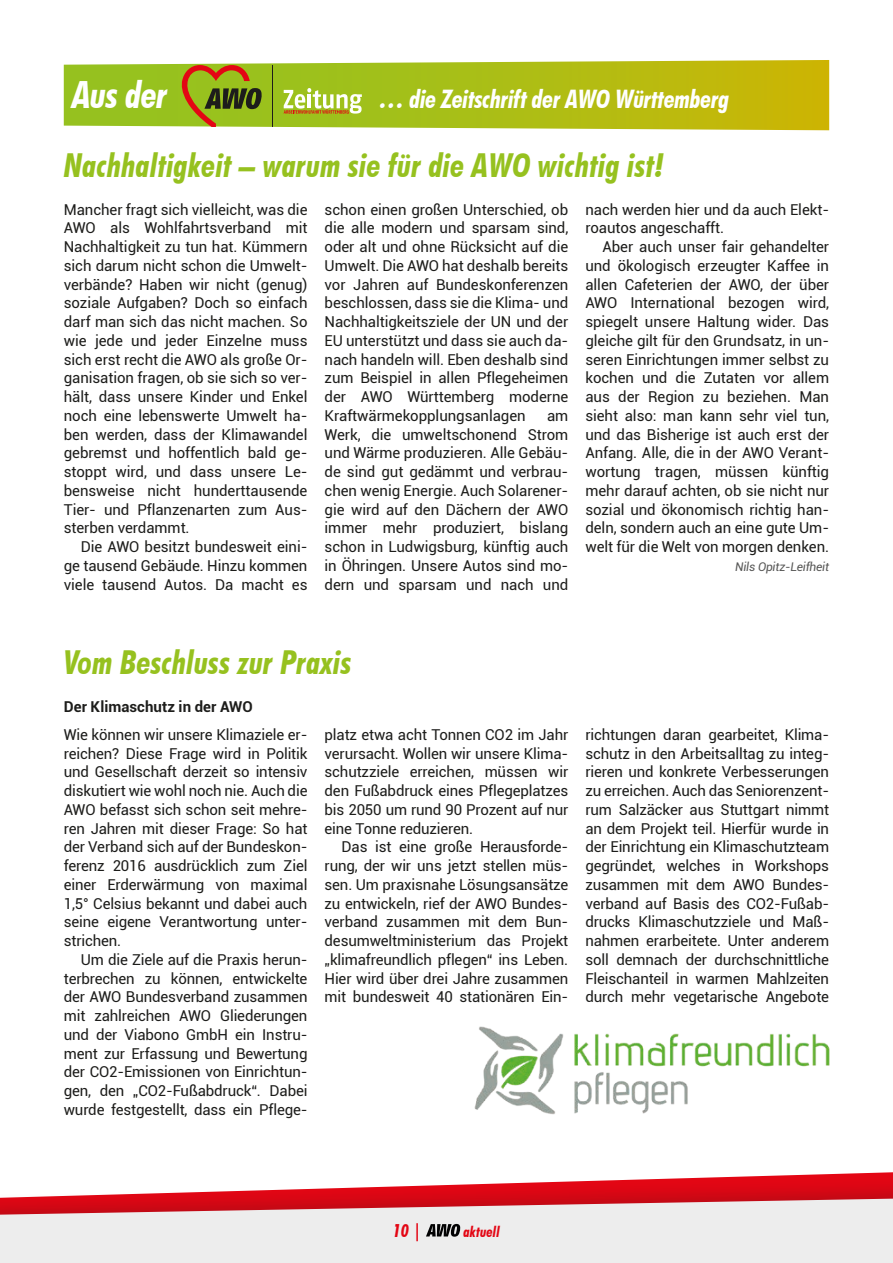
<style>
.page{position:relative;width:893px;height:1263px;background:#fff}
.page>*{position:absolute;margin:0;border:0;box-sizing:border-box;transform-origin:0 0}
.t1{font:italic 700 condensed 37.5px "Futura BT";letter-spacing:-.015em;color:#fff}
.t2{font:italic 700 condensed 33px "Futura BT";color:#96c11f}
.t3{font:italic 700 condensed 25.5px "Futura BT";letter-spacing:-.015em;color:#fff}
.t4{font:italic 700 condensed 18px "Futura BT";color:#e30614}
.t5{font:15px/18.8px "Roboto";letter-spacing:-.005em;color:#1d1d1b;text-align:justify}
.t6{font:700 15px "Roboto";letter-spacing:.005em;color:#1d1d1b}
.t7{font:italic 700 condensed 15px "Futura BT";color:#e30614}
.t8{font:italic 12px "Roboto";letter-spacing:-.015em;color:#575756}
</style>
<div class="page">
<svg style="left:64px;top:60px;width:765px;height:70px;background:#b3c124"></svg>
<hr style="left:272px;top:65px;width:1px;height:62px;background:#1d1d1b">
<svg style="left:284px;top:88px;width:78px;height:26px"></svg>
<svg style="left:182px;top:65px;width:81px;height:62px;background:#918c1c"></svg>
<img style="left:474px;top:1026px;width:356px;height:89px">
<div style="left:0;top:1159px;width:893px;height:104px;background:#1d1d1b;opacity:.25"></div>
<svg style="left:0;top:1198px;width:893px;height:65px;background:#e8cecf"></svg>
<svg style="left:426px;top:1224px;width:34px;height:13px"></svg>
<h1 class="t1" style="left:72px;top:72px;width:97px">Aus der</h1>
<h3 class="t3" style="left:379px;top:84px;width:352px">… die Zeitschrift der AWO Württemberg</h3>
<h2 class="t2" style="left:64px;top:145px;width:601px">Nachhaltigkeit – warum sie für die AWO wichtig ist!</h2>
<p class="t5" style="left:64px;top:199px;width:245px">Mancher fragt sich vielleicht, was die AWO als Wohlfahrtsverband mit Nachhaltigkeit zu tun hat. Kümmern sich darum nicht schon die Umwelt&shy;verbände? Haben wir nicht (genug) soziale Aufgaben? Doch so einfach darf man sich das nicht machen. So wie jede und jeder Einzelne muss sich erst recht die AWO als große Or&shy;ganisation fragen, ob sie sich so ver&shy;hält, dass unsere Kinder und Enkel noch eine lebenswerte Umwelt ha&shy;ben werden, dass der Klimawandel gebremst und hoffentlich bald ge&shy;stoppt wird, und dass unsere Le&shy;bensweise nicht hunderttausende Tier- und Pflanzenarten zum Aus&shy;sterben verdammt.</p>
<p class="t5" style="left:64px;top:537px;width:245px;text-indent:17px">Die AWO besitzt bundesweit eini&shy;ge tausend Gebäude. Hinzu kommen viele tausend Autos. Da macht es</p>
<p class="t5" style="left:325px;top:199px;width:245px">schon einen großen Unterschied, ob die alle modern und sparsam sind, oder alt und ohne Rücksicht auf die Umwelt. Die AWO hat deshalb bereits vor Jahren auf Bundeskonferenzen beschlossen, dass sie die Klima- und Nachhaltigkeitsziele der UN und der EU unterstützt und dass sie auch da&shy;nach handeln will. Eben deshalb sind zum Beispiel in allen Pflegeheimen der AWO Württemberg moderne Kraftwärmekopplungsanlagen</p>
<p class="t5" style="left:325px;top:406px;width:245px;text-indent:222px">am Werk, die umweltschonend Strom und Wärme produzieren. Alle Gebäu&shy;de sind gut gedämmt und verbrau&shy;chen wenig Energie. Auch Solarener&shy;gie wird auf den Dächern der AWO immer mehr produziert, bislang schon in Ludwigsburg, künftig auch in Öhringen. Unsere Autos sind mo&shy;dern und sparsam und nach und</p>
<p class="t5" style="left:585px;top:199px;width:245px">nach werden hier und da auch Elekt&shy;roautos angeschafft.</p>
<p class="t5" style="left:585px;top:237px;width:245px;text-indent:17px">Aber auch unser fair gehandelter und ökologisch erzeugter Kaffee in allen Cafeterien der AWO, der über AWO International bezogen wird, spiegelt unsere Haltung wider. Das gleiche gilt für den Grundsatz, in un&shy;seren Einrichtungen immer selbst zu kochen und die Zutaten vor allem aus der Region zu beziehen. Man sieht also: man kann sehr viel tun, und das Bisherige ist auch erst der Anfang. Alle, die in der AWO Verant&shy;wortung tragen, müssen künftig mehr darauf achten, ob sie nicht nur sozial und ökonomisch richtig han&shy;deln, sondern auch an eine gute Um&shy;welt für die Welt von morgen denken.</p>
<p class="t8" style="left:735px;top:558px;width:96px">Nils Opitz-Leifheit</p>
<h2 class="t2" style="left:64px;top:642px;width:290px">Vom Beschluss zur Praxis</h2>
<p class="t6" style="left:64px;top:696px;width:190px">Der Klimaschutz in der AWO</p>
<p class="t5" style="left:64px;top:724px;width:245px">Wie können wir unsere Klimaziele er&shy;reichen? Diese Frage wird in Politik und Gesellschaft derzeit so intensiv diskutiert wie wohl noch nie. Auch die AWO befasst sich schon seit mehre&shy;ren Jahren mit dieser Frage: So hat der Verband sich auf der Bundeskon&shy;ferenz 2016 ausdrücklich zum Ziel einer Erderwärmung von maximal 1,5° Celsius bekannt und dabei auch seine eigene Verantwortung unter&shy;strichen.</p>
<p class="t5" style="left:64px;top:949px;width:245px;text-indent:17px">Um die Ziele auf die Praxis herun&shy;terbrechen zu können, entwickelte der AWO Bundesverband zusammen mit zahlreichen AWO Gliederungen und der Viabono GmbH ein Instru&shy;ment zur Erfassung und Bewertung der CO2-Emissionen von Einrichtun&shy;gen, den „CO2-Fußabdruck“. Dabei wurde festgestellt, dass ein Pflege-</p>
<p class="t5" style="left:325px;top:724px;width:245px">platz etwa acht Tonnen CO2 im Jahr verursacht. Wollen wir unsere Klima&shy;schutzziele erreichen, müssen wir den Fußabdruck eines Pflegeplatzes bis 2050 um rund 90 Prozent auf nur eine Tonne reduzieren.</p>
<p class="t5" style="left:325px;top:837px;width:245px;text-indent:17px">Das ist eine große Herausforde&shy;rung, der wir uns jetzt stellen müs&shy;sen. Um praxisnahe Lösungsansätze zu entwickeln, rief der AWO Bundes&shy;verband zusammen mit dem Bun&shy;desumweltministerium das Projekt „klimafreundlich pflegen“ ins Leben.<br>Hier wird über drei Jahre zusammen mit bundesweit 40 stationären Ein-</p>
<p class="t5" style="left:585px;top:724px;width:245px">richtungen daran gearbeitet, Klima&shy;schutz in den Arbeitsalltag zu integ&shy;rieren und konkrete Verbesserungen zu erreichen. Auch das Seniorenzent&shy;rum Salzäcker aus Stuttgart nimmt an dem Projekt teil. Hierfür wurde in der Einrichtung ein Klimaschutzteam gegründet, welches in Workshops zusammen mit dem AWO Bundes&shy;verband auf Basis des CO2-Fußab&shy;drucks Klimaschutzziele und Maß&shy;nahmen erarbeitete. Unter anderem soll demnach der durchschnittliche Fleischanteil in warmen Mahlzeiten durch mehr vegetarische Angebote</p>
<p class="t4" style="left:393px;top:1219px;width:30px">10 |</p>
<p class="t7" style="left:463px;top:1222px;width:38px">aktuell</p>
</div>
